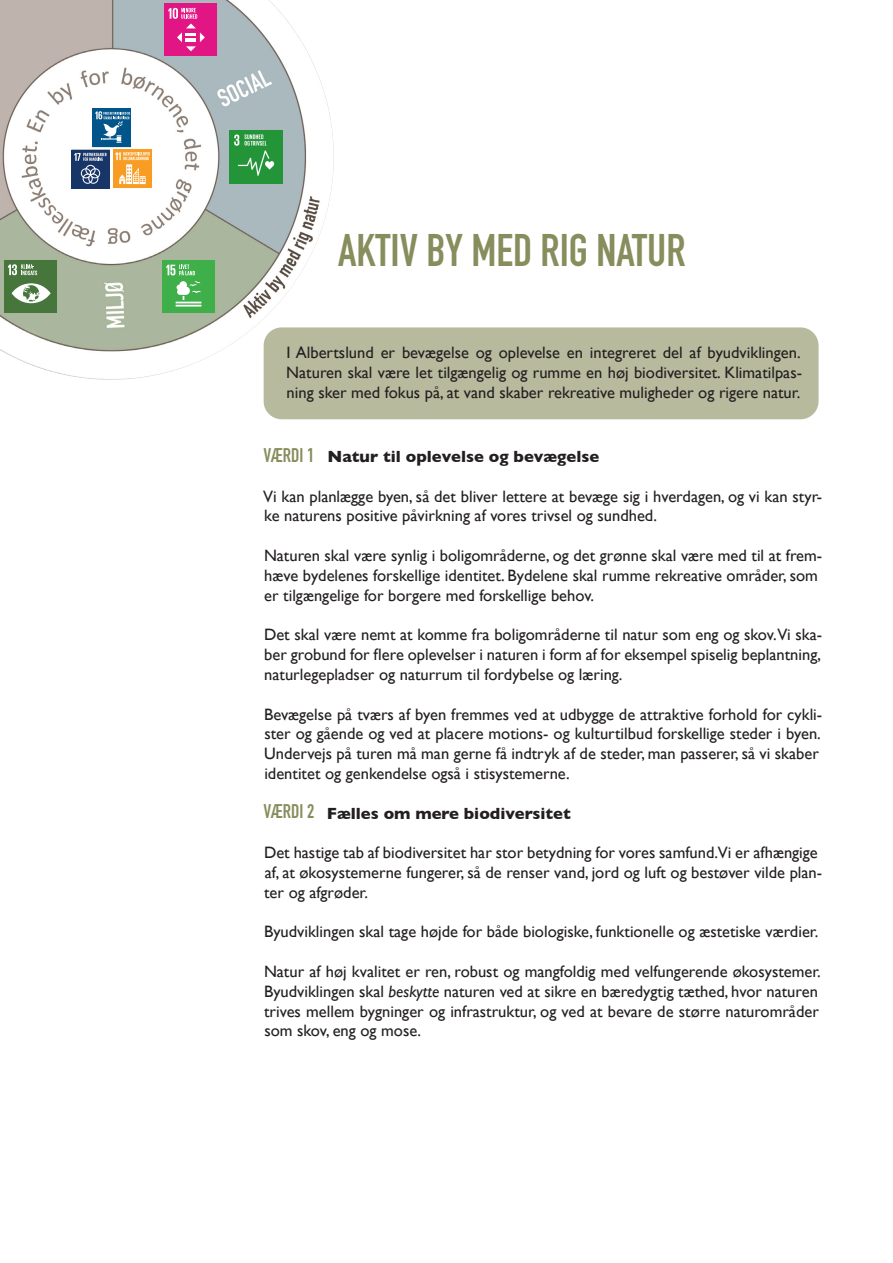
<style>
.page{position:relative;width:893px;height:1263px;background:#fff}
.page>*{position:absolute;margin:0;border:0;box-sizing:border-box;transform-origin:0 0}
.t1{font:700 45px "DIN Condensed";color:#878d5c}
.t2{font:700 19.5px "DIN Condensed";color:#878d5c}
.t3{font:16.5px/19.8px "Gill Sans";color:#231f20}
.t4{font:700 16.5px "Gill Sans";color:#231f20}
.s1{font-style:italic}
</style>
<div class="page">
<div style="left:264px;top:327px;width:555px;height:92px;background:#b7ba9d;border-radius:18px"></div>
<img style="left:0;top:0;width:334px;height:380px">
<img style="left:230px;top:131px;width:52px;height:52px">
<div style="left:165px;top:4px;width:52px;height:52px;background:#e11584"></div>
<svg style="left:168px;top:8px;width:37px;height:43px"></svg>
<div style="left:4px;top:260px;width:53px;height:53px;background:#46763b"></div>
<svg style="left:12px;top:283px;width:39px;height:20px"></svg>
<svg style="left:8px;top:264px;width:29px;height:11px"></svg>
<div style="left:162px;top:260px;width:53px;height:53px;background:#3eaf49"></div>
<hr style="left:176px;top:305px;width:25px;height:2px;background:#fff">
<svg style="left:176px;top:281px;width:25px;height:22px"></svg>
<svg style="left:166px;top:265px;width:29px;height:10px"></svg>
<div style="left:113px;top:149px;width:39px;height:39px;background:#f89c24"></div>
<svg style="left:115px;top:152px;width:35px;height:32px"></svg>
<div style="left:92px;top:108px;width:39px;height:39px;background:#01558a"></div>
<svg style="left:95px;top:111px;width:35px;height:32px"></svg>
<div style="left:71px;top:150px;width:39px;height:39px;background:#183567"></div>
<svg style="left:74px;top:153px;width:33px;height:31px"></svg>
<p class="t1" style="left:338px;top:220px;width:349px">AKTIV BY MED RIG NATUR</p>
<p class="t3" style="left:286px;top:342px;width:517px;text-align:justify">I Albertslund er bevægelse og oplevelse en integreret del af byudviklingen.<br>Naturen skal være let tilgængelig og rumme en høj biodiversitet. Klimatilpas&shy;ning sker med fokus på, at vand skaber rekreative muligheder og rigere natur.</p>
<p class="t2" style="left:264px;top:442px;width:52px">VÆRDI 1</p>
<p class="t4" style="left:327px;top:443px;width:273px">Natur til oplevelse og bevægelse</p>
<p class="t3" style="left:263px;top:486px;width:561px">Vi kan planlægge byen, så det bliver lettere at bevæge sig i hverdagen, og vi kan styr&shy;ke naturens positive påvirkning af vores trivsel og sundhed.</p>
<p class="t3" style="left:264px;top:545px;width:560px">Naturen skal være synlig i boligområderne, og det grønne skal være med til at frem&shy;hæve bydelenes forskellige identitet. Bydelene skal rumme rekreative områder, som er tilgængelige for borgere med forskellige behov.</p>
<p class="t3" style="left:264px;top:625px;width:560px;text-align:justify">Det skal være nemt at komme fra boligområderne til natur som eng og skov.Vi ska&shy;ber grobund for flere oplevelser i naturen i form af for eksempel spiselig beplantning, naturlegepladser og naturrum til fordybelse og læring.</p>
<p class="t3" style="left:264px;top:704px;width:560px">Bevægelse på tværs af byen fremmes ved at udbygge de attraktive forhold for cykli&shy;ster og gående og ved at placere motions- og kulturtilbud forskellige steder i byen.<br>Undervejs på turen må man gerne få indtryk af de steder, man passerer, så vi skaber identitet og genkendelse også i stisystemerne.</p>
<p class="t4" style="left:327px;top:800px;width:245px">Fælles om mere biodiversitet</p>
<p class="t3" style="left:264px;top:842px;width:560px">Det hastige tab af biodiversitet har stor betydning for vores samfund.Vi er afhængige af, at økosystemerne fungerer, så de renser vand, jord og luft og bestøver vilde plan&shy;ter og afgrøder.</p>
<p class="t3" style="left:264px;top:922px;width:556px">Byudviklingen skal tage højde for både biologiske, funktionelle og æstetiske værdier.</p>
<p class="t3" style="left:264px;top:961px;width:558px">Natur af høj kvalitet er ren, robust og mangfoldig med velfungerende økosystemer.<br>Byudviklingen skal <span class="s1">beskytte</span> naturen ved at sikre en bæredygtig tæthed, hvor naturen trives mellem bygninger og infrastruktur, og ved at bevare de større naturområder som skov, eng og mose.</p>
<p class="t2" style="left:264px;top:798px;width:52px">VÆRDI 2</p>
</div>
